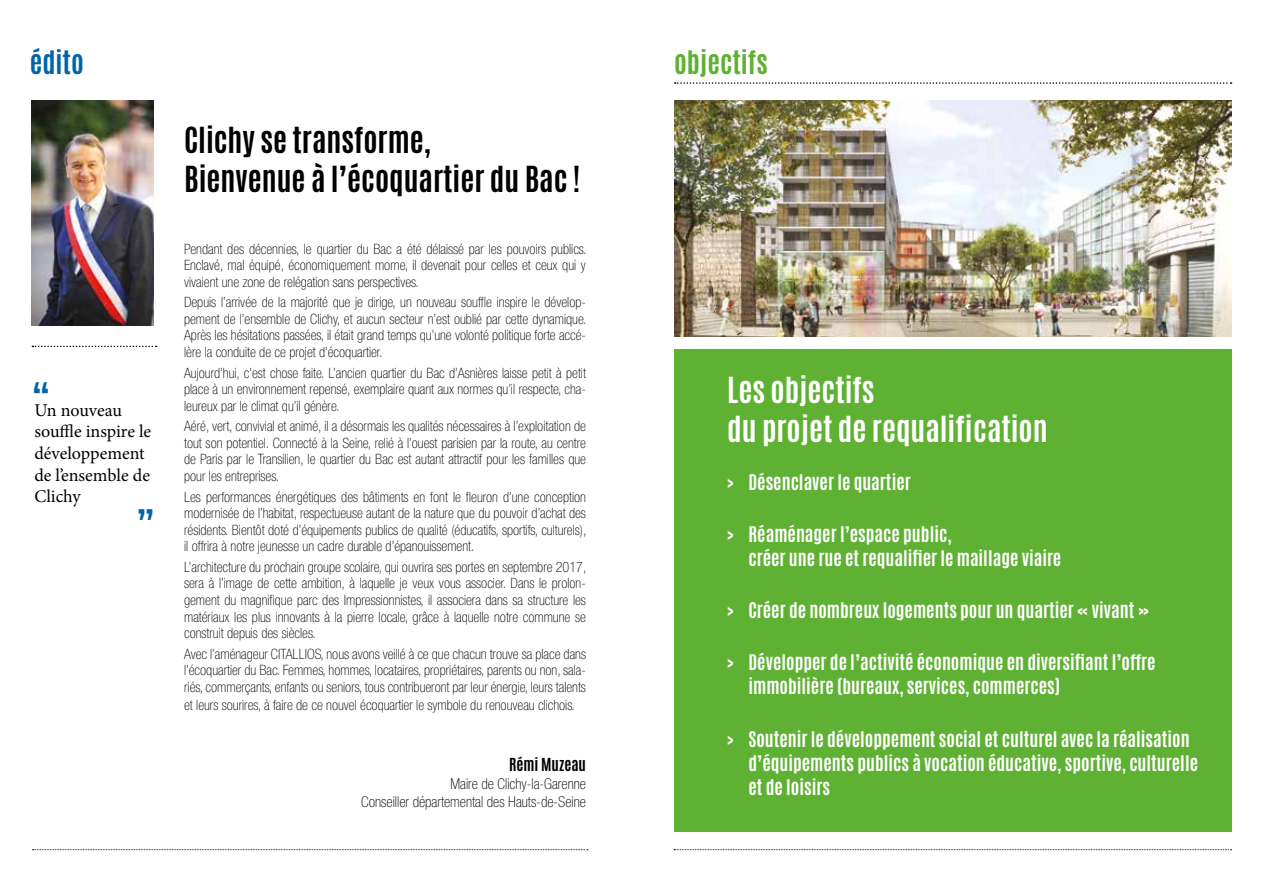
<style>
.page{position:relative;width:1263px;height:893px;background:#fff}
.page>*{position:absolute;margin:0;border:0;box-sizing:border-box;transform-origin:0 0}
.t1{font:700 35.25px "Antonio";color:#0065a8}
.t2{font:700 30px/39px "Antonio";color:#000}
.t3{font:700 30px/39px "Antonio";color:#fff}
.t4{font:700 27px "Antonio";color:#5eb132}
.t5{font:700 27px "Antonio";color:#0065a8}
.t6{font:700 18px/24px "Antonio";color:#fff}
.t7{font:18px/21.6px "Minion Pro";letter-spacing:-.005em;color:#000}
.t8{font:100 condensed 15px/18px "Helvetica Neue";color:#000;text-align:right}
.t9{font:700 15px "Antonio";color:#000}
.t10{font:100 condensed 14.25px/16.5px "Helvetica Neue";color:#000;text-align:justify}
</style>
<div class="page">
<svg style="left:32px;top:849px;width:556px;height:1px"></svg>
<svg style="left:32px;top:346px;width:125px;height:1px"></svg>
<img style="left:32px;top:100px;width:122px;height:225px">
<svg style="left:675px;top:82px;width:556px;height:2px"></svg>
<svg style="left:674px;top:849px;width:557px;height:1px"></svg>
<div style="left:674px;top:350px;width:557px;height:482px;background:#5eb132"></div>
<img style="left:674px;top:100px;width:557px;height:236px">
<h3 class="t5" style="left:30px;top:42px;width:56px">édito</h3>
<h1 class="t1" style="left:32px;top:371px;width:19px">“</h1>
<p class="t7" style="left:34px;top:399px;width:118px">Un nouveau souffle inspire le développement de l’ensemble de<br>Clichy</p>
<h1 class="t1" style="left:136px;top:498px;width:20px">”</h1>
<h2 class="t2" style="left:184px;top:121px;width:398px">Clichy se transforme,<br>Bienvenue à l’écoquartier du Bac !</h2>
<p class="t10" style="left:184px;top:240px;width:404px">Pendant des décennies, le quartier du Bac a été délaissé par les pouvoirs publics.<br>Enclavé, mal équipé, économiquement morne, il devenait pour celles et ceux qui y vivaient une zone de relégation sans perspectives.</p>
<p class="t10" style="left:184px;top:294px;width:404px">Depuis l’arrivée de la majorité que je dirige, un nouveau souffle inspire le dévelop&shy;pement de l’ensemble de Clichy, et aucun secteur n’est oublié par cette dynamique.<br>Après les hésitations passées, il était grand temps qu’une volonté politique forte accé&shy;lère la conduite de ce projet d’écoquartier.</p>
<p class="t10" style="left:184px;top:364px;width:403px">Aujourd’hui, c’est chose faite. L’ancien quartier du Bac d’Asnières laisse petit à petit place à un environnement repensé, exemplaire quant aux normes qu’il respecte, cha&shy;leureux par le climat qu’il génère.</p>
<p class="t10" style="left:184px;top:418px;width:403px">Aéré, vert, convivial et animé, il a désormais les qualités nécessaires à l’exploitation de tout son potentiel. Connecté à la Seine, relié à l’ouest parisien par la route, au centre de Paris par le Transilien, le quartier du Bac est autant attractif pour les familles que pour les entreprises.</p>
<p class="t10" style="left:184px;top:488px;width:404px">Les performances énergétiques des bâtiments en font le fleuron d’une conception modernisée de l’habitat, respectueuse autant de la nature que du pouvoir d’achat des résidents. Bientôt doté d’équipements publics de qualité (éducatifs, sportifs, culturels), il offrira à notre jeunesse un cadre durable d’épanouissement.</p>
<p class="t10" style="left:184px;top:559px;width:404px">L’architecture du prochain groupe scolaire, qui ouvrira ses portes en septembre 2017, sera à l’image de cette ambition, à laquelle je veux vous associer. Dans le prolon&shy;gement du magnifique parc des Impressionnistes, il associera dans sa structure les matériaux les plus innovants à la pierre locale, grâce à laquelle notre commune se construit depuis des siècles.</p>
<p class="t10" style="left:184px;top:645px;width:403px">Avec l’aménageur CITALLIOS, nous avons veillé à ce que chacun trouve sa place dans l’écoquartier du Bac. Femmes, hommes, locataires, propriétaires, parents ou non, sala&shy;riés, commerçants, enfants ou seniors, tous contribueront par leur énergie, leurs talents</p>
<p class="t10" style="left:184px;top:696px;width:392px">et leurs sourires, à faire de ce nouvel écoquartier le symbole du renouveau clichois.</p>
<p class="t9" style="left:509px;top:753px;width:78px">Rémi Muzeau</p>
<p class="t8" style="left:361px;top:775px;width:226px">Maire de Clichy-la-Garenne<br>Conseiller départemental des Hauts-de-Seine</p>
<h3 class="t4" style="left:674px;top:42px;width:95px">objectifs</h3>
<h2 class="t3" style="left:727px;top:371px;width:322px">Les objectifs<br>du projet de requalification</h2>
<p class="t6" style="left:727px;top:470px;width:185px">&gt; Désenclaver le quartier</p>
<p class="t6" style="left:748px;top:522px;width:314px;text-indent:-21px">&gt; Réaménager l’espace public,<br>créer une rue et requalifier le maillage viaire</p>
<p class="t6" style="left:727px;top:599px;width:423px">&gt; Créer de nombreux logements pour un quartier « vivant »</p>
<p class="t6" style="left:748px;top:651px;width:409px;text-indent:-21px">&gt; Développer de l’activité économique en diversifiant l’offre immobilière (bureaux, services, commerces)</p>
<p class="t6" style="left:748px;top:727px;width:451px;text-indent:-21px">&gt; Soutenir le développement social et culturel avec la réalisation d’équipements publics à vocation éducative, sportive, culturelle et de loisirs</p>
</div>
